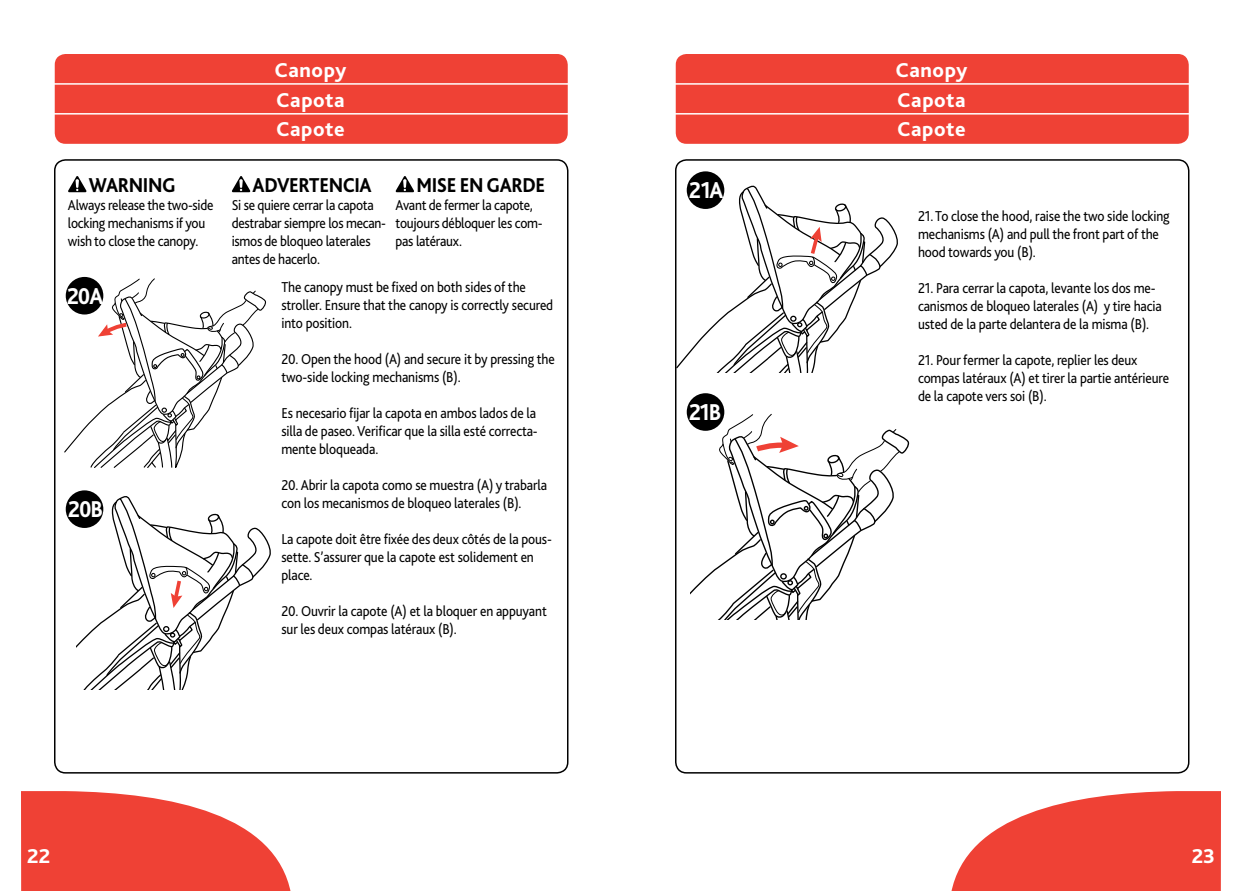
<style>
.page{position:relative;width:1242px;height:891px;background:#fff}
.page>*{position:absolute;margin:0;border:0;box-sizing:border-box;transform-origin:0 0}
.t1{font:800 24px "Bliss 2";letter-spacing:-.05em;color:#fff;scale:.9 1}
.t2{font:800 21px/29.2px "Bliss 2";letter-spacing:.025em;color:#fff;text-align:justify}
.t3{font:800 21px "Bliss 2";letter-spacing:-.02em;color:#000;scale:.9 1}
.t4{font:15px/18px "Bliss 2";letter-spacing:-.01em;color:#000;scale:.9 1}
</style>
<div class="page">
<svg style="left:21px;top:791px;width:270px;height:100px"></svg>
<div style="left:55px;top:54px;width:513px;height:90px;background:#ef4135;border-radius:11px"></div>
<div style="left:54px;top:159px;width:514px;height:615px;border:2px solid #000;border-radius:11px"></div>
<hr style="left:54px;top:113px;width:519px;height:2px;background:#fff">
<hr style="left:54px;top:83px;width:519px;height:2px;background:#fff">
<svg style="left:951px;top:791px;width:270px;height:100px"></svg>
<div style="left:676px;top:54px;width:513px;height:90px;background:#ef4135;border-radius:11px"></div>
<hr style="left:675px;top:113px;width:519px;height:2px;background:#fff">
<hr style="left:675px;top:83px;width:519px;height:2px;background:#fff">
<svg style="left:68px;top:176px;width:19px;height:16px"></svg>
<svg style="left:232px;top:176px;width:18px;height:16px"></svg>
<svg style="left:396px;top:176px;width:18px;height:16px"></svg>
<svg style="left:64px;top:278px;width:202px;height:189px"></svg>
<svg style="left:76px;top:496px;width:195px;height:194px"></svg>
<svg style="left:676px;top:185px;width:222px;height:188px"></svg>
<svg style="left:691px;top:413px;width:218px;height:207px"></svg>
<div style="left:66px;top:277px;width:37px;height:38px;background:#000;border-radius:50%"></div>
<div style="left:66px;top:490px;width:37px;height:38px;background:#000;border-radius:50%"></div>
<div style="left:687px;top:171px;width:37px;height:38px;background:#000;border-radius:50%"></div>
<div style="left:687px;top:393px;width:37px;height:38px;background:#000;border-radius:50%"></div>
<h2 class="t3" style="left:89px;top:172px;width:98px">WARNING</h2>
<p class="t4" style="left:68px;top:196px;width:163px">Always release the two-side locking mechanisms if you wish to close the canopy.</p>
<h1 class="t1" style="left:67px;top:281px;width:42px">20A</h1>
<h1 class="t1" style="left:68px;top:494px;width:40px">20B</h1>
<h2 class="t2" style="left:275px;top:55px;width:73px">Canopy Capota Capote</h2>
<h2 class="t3" style="left:253px;top:172px;width:134px">ADVERTENCIA</h2>
<p class="t4" style="left:232px;top:196px;width:173px">Si se quiere cerrar la capota destrabar siempre los mecan&shy;ismos de bloqueo laterales antes de hacerlo.</p>
<h2 class="t3" style="left:416px;top:172px;width:145px">MISE EN GARDE</h2>
<p class="t4" style="left:396px;top:196px;width:165px">Avant de fermer la capote, toujours débloquer les com&shy;pas latéraux.</p>
<p class="t4" style="left:281px;top:277px;width:304px">The canopy must be fixed on both sides of the stroller. Ensure that the canopy is correctly secured into position.</p>
<p class="t4" style="left:281px;top:349px;width:305px">20. Open the hood (A) and secure it by pressing the two-side locking mechanisms (B).</p>
<p class="t4" style="left:281px;top:403px;width:286px;text-align:justify">Es necesario fijar la capota en ambos lados de la silla de paseo. Verificar que la silla esté correcta&shy;mente bloqueada.</p>
<p class="t4" style="left:281px;top:475px;width:297px">20. Abrir la capota como se muestra (A) y trabarla con los mecanismos de bloqueo laterales (B).</p>
<p class="t4" style="left:281px;top:529px;width:302px">La capote doit être fixée des deux côtés de la pous&shy;sette. S’assurer que la capote est solidement en place.</p>
<p class="t4" style="left:281px;top:601px;width:296px">20. Ouvrir la capote (A) et la bloquer en appuyant sur les deux compas latéraux (B).</p>
<h1 class="t1" style="left:689px;top:175px;width:40px">21A</h1>
<h1 class="t1" style="left:689px;top:397px;width:37px">21B</h1>
<h2 class="t2" style="left:896px;top:55px;width:73px">Canopy Capota Capote</h2>
<p class="t4" style="left:918px;top:207px;width:281px">21. To close the hood, raise the two side locking mechanisms (A) and pull the front part of the hood towards you (B).</p>
<p class="t4" style="left:918px;top:279px;width:272px">21. Para cerrar la capota, levante los dos me&shy;canismos de bloqueo laterales (A) y tire hacia usted de la parte delantera de la misma (B).</p>
<p class="t4" style="left:918px;top:351px;width:281px">21. Pour fermer la capote, replier les deux compas latéraux (A) et tirer la partie antérieure de la capote vers soi (B).</p>
<h2 class="t2" style="left:27px;top:841px;width:25px">22</h2>
<h2 class="t2" style="left:1192px;top:841px;width:25px">23</h2>
</div>
